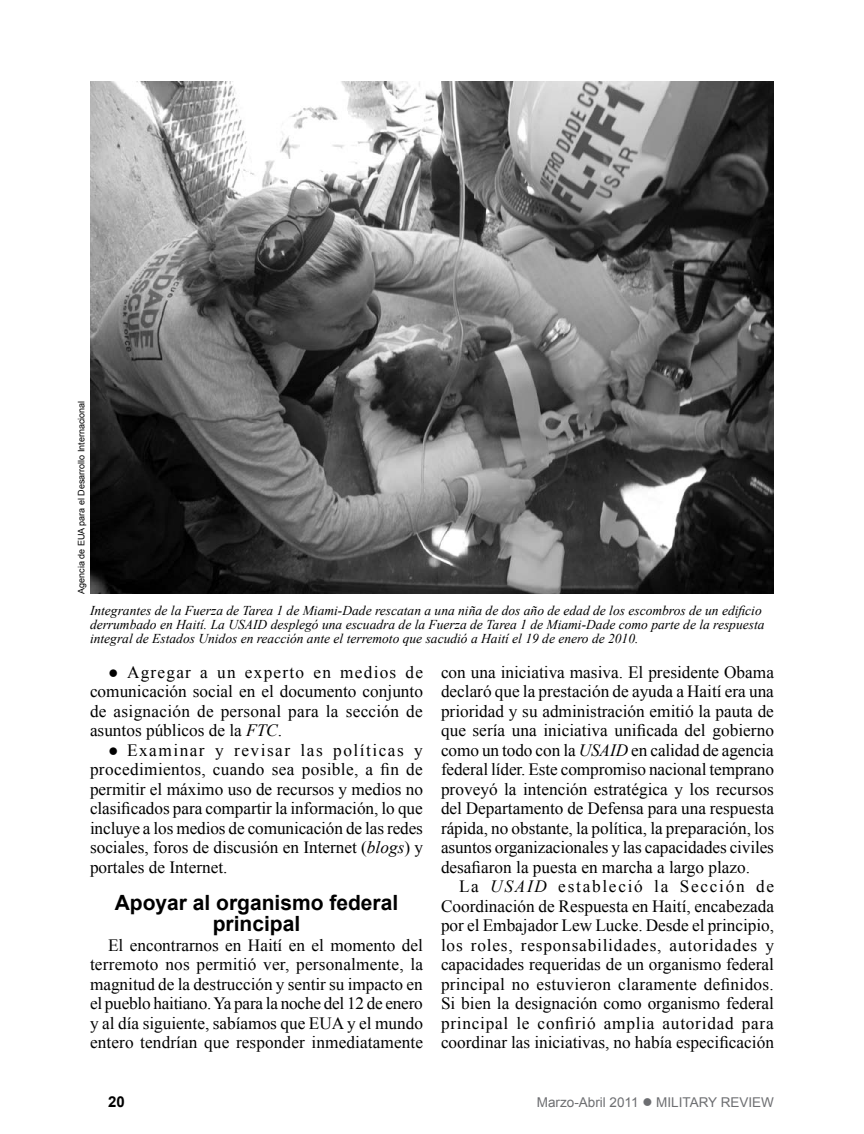
<style>
.page{position:relative;width:864px;height:1134px;background:#fff}
.page>*{position:absolute;margin:0;border:0;box-sizing:border-box;transform-origin:0 0}
.Subheads{font:700 21px/21px "Arial";color:#000;text-align:center}
.Body_Text{font:17.25px/19.5px "Times New Roman";color:#000;text-align:justify}
.Bulleted_Body_Text{font:17.25px/19.5px "Times New Roman";color:#000;text-align:justify}
.t1{font:700 15px "Arial";color:#000}
.Cutlines{font:italic 13.5px/14.2px "Times New Roman";color:#000}
.t2{font:13.5px "Arial";color:#6d6e71}
.Photocredits{font:9px "Arial";color:#000}
.s1{font-style:italic}
</style>
<div class="page">
<img style="left:90px;top:81px;width:684px;height:513px">
<p class="Photocredits" style="left:75px;top:594px;width:195px;rotate:-90deg">Agencia de EUA para el Desarrollo Internacional</p>
<p class="Cutlines" style="left:90px;top:603px;width:676px">Integrantes de la Fuerza de Tarea 1 de Miami-Dade rescatan a una niña de dos año de edad de los escombros de un edificio derrumbado en Haití. La USAID desplegó una escuadra de la Fuerza de Tarea 1 de Miami-Dade como parte de la respuesta integral de Estados Unidos en reacción ante el terremoto que sacudió a Haití el 19 de enero de 2010.</p>
<p class="Bulleted_Body_Text" style="left:90px;top:662px;width:335px;text-indent:18px">● Agregar a un experto en medios de comunicación social en el documento conjunto de asignación de personal para la sección de asuntos públicos de la <span class="s1">FTC</span>.</p>
<p class="Bulleted_Body_Text" style="left:90px;top:740px;width:335px;text-indent:18px">● Examinar y revisar las políticas y procedimientos, cuando sea posible, a fin de permitir el máximo uso de recursos y medios no clasificados para compartir la información, lo que incluye a los medios de comunicación de las redes sociales, foros de discusión en Internet (<span class="s1">blogs</span>) y portales de Internet.</p>
<p class="Subheads" style="left:115px;top:893px;width:285px">Apoyar al organismo federal principal</p>
<p class="Body_Text" style="left:90px;top:935px;width:335px;text-indent:18px">El encontrarnos en Haití en el momento del terremoto nos permitió ver, personalmente, la magnitud de la destrucción y sentir su impacto en el pueblo haitiano. Ya para la noche del 12 de enero y al día siguiente, sabíamos que EUA y el mundo entero tendrían que responder inmediatamente</p>
<p class="Body_Text" style="left:441px;top:662px;width:335px">con una iniciativa masiva. El presidente Obama declaró que la prestación de ayuda a Haití era una prioridad y su administración emitió la pauta de que sería una iniciativa unificada del gobierno como un todo con la <span class="s1">USAID</span> en calidad de agencia federal líder. Este compromiso nacional temprano proveyó la intención estratégica y los recursos del Departamento de Defensa para una respuesta rápida, no obstante, la política, la preparación, los asuntos organizacionales y las capacidades civiles desafiaron la puesta en marcha a largo plazo.</p>
<p class="Body_Text" style="left:441px;top:877px;width:335px;text-indent:18px">La <span class="s1">USAID</span> estableció la Sección de Coordinación de Respuesta en Haití, encabezada por el Embajador Lew Lucke. Desde el principio, los roles, responsabilidades, autoridades y capacidades requeridas de un organismo federal principal no estuvieron claramente definidos.<br>Si bien la designación como organismo federal principal le confirió amplia autoridad para coordinar las iniciativas, no había especificación</p>
<p class="t1" style="left:108px;top:1092px;width:18px">20</p>
<p class="t2" style="left:537px;top:1093px;width:239px">Marzo-Abril 2011 ● MILITARY REVIEW</p>
</div>
